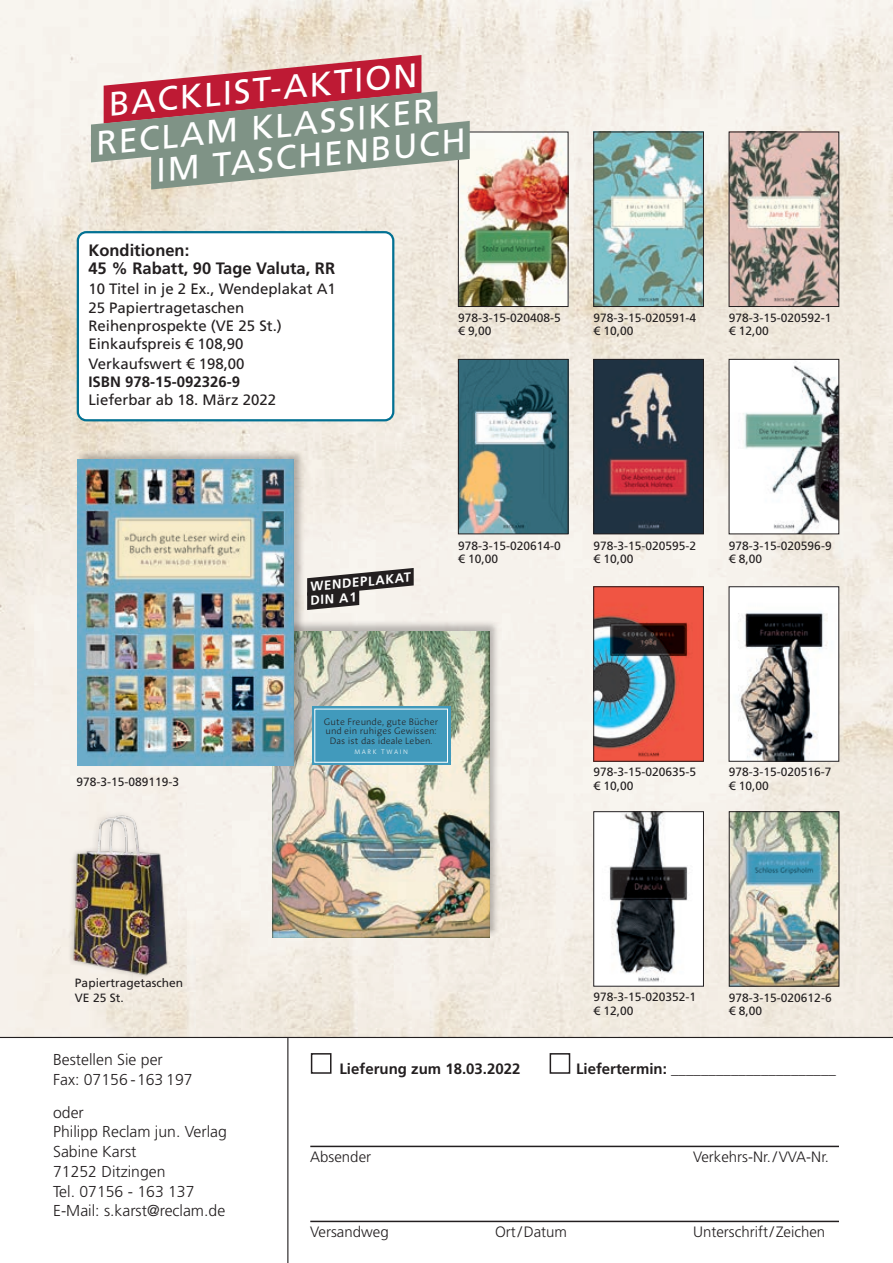
<style>
.page{position:relative;width:893px;height:1263px;background:#fff}
.page>*{position:absolute;margin:0;border:0;box-sizing:border-box;transform-origin:0 0}
.t1{font:33.6px/37.7px "Frutiger LT";color:#fff;text-align:center}
.t2{font:700 16.5px/18px "Frutiger LT";color:#231f20}
.t3{font:300 15.75px/19.8px "Frutiger";color:#231f20}
.t4{font:15px/18px "Frutiger LT";color:#231f20}
.t5{font:300 15px "Frutiger";color:#231f20}
.t6{font:700 15px "Frutiger";color:#231f20}
.t7{font:700 15px "Frutiger LT";color:#231f20}
.t8{font:700 13.05px/14.5px "Frutiger LT";color:#fff}
.t9{font:12px/13.5px "Frutiger LT";color:#231f20}
.t10{font:12px "Frutiger";color:#231f20}
.t11{font:300 9.45px/9.4px "Aroma LT";color:#231f20;text-align:center}
.t12{font:300 6.6px "Aroma LT";letter-spacing:.23em;color:#fff}
</style>
<div class="page">
<img style="left:0;top:1px;width:893px;height:1035px">
<div style="left:271px;top:620px;width:229px;height:318px;background:#231f20;opacity:.3"></div>
<img style="left:273px;top:631px;width:216px;height:306px">
<div style="left:312px;top:706px;width:138px;height:59px;background:#419abc"></div>
<div style="left:78px;top:232px;width:315px;height:188px;background:#fff;border-radius:9px"></div>
<div style="left:77px;top:231px;width:317px;height:190px;border:2px solid #027193;border-radius:9px"></div>
<div style="left:77px;top:449px;width:227px;height:317px;background:#231f20;opacity:.3"></div>
<img style="left:77px;top:460px;width:216px;height:305px">
<svg style="left:307px;top:568px;width:107px;height:42px"></svg>
<hr style="left:0;top:1037px;width:893px;height:1px;background:#231f20">
<hr style="left:287px;top:1038px;width:1px;height:225px;background:#231f20">
<hr style="left:310px;top:1146px;width:529px;height:1px;background:#231f20">
<hr style="left:310px;top:1221px;width:529px;height:1px;background:#231f20">
<div style="left:311px;top:1053px;width:20px;height:21px;border:2px solid #231f20"></div>
<div style="left:550px;top:1053px;width:20px;height:21px;border:2px solid #231f20"></div>
<img style="left:731px;top:589px;width:106px;height:170px">
<img style="left:596px;top:134px;width:106px;height:171px">
<div style="left:594px;top:132px;width:110px;height:175px;border:1px solid #231f20"></div>
<img style="left:460px;top:361px;width:106px;height:171px">
<div style="left:458px;top:359px;width:110px;height:175px;border:1px solid #231f20"></div>
<img style="left:596px;top:361px;width:106px;height:171px">
<div style="left:594px;top:359px;width:110px;height:175px;border:1px solid #231f20"></div>
<img style="left:731px;top:134px;width:106px;height:171px">
<div style="left:729px;top:132px;width:110px;height:175px;border:1px solid #231f20"></div>
<img style="left:731px;top:813px;width:106px;height:171px">
<div style="left:729px;top:811px;width:110px;height:175px;border:1px solid #231f20"></div>
<img style="left:731px;top:361px;width:106px;height:171px">
<div style="left:729px;top:359px;width:110px;height:175px;border:1px solid #231f20"></div>
<img style="left:596px;top:813px;width:106px;height:171px">
<div style="left:594px;top:811px;width:110px;height:175px;border:1px solid #231f20"></div>
<img style="left:595px;top:589px;width:107px;height:170px">
<div style="left:593px;top:587px;width:111px;height:174px;border:1px solid #231f20"></div>
<img style="left:460px;top:134px;width:106px;height:171px">
<div style="left:458px;top:132px;width:110px;height:175px;border:1px solid #231f20"></div>
<svg style="left:91px;top:55px;width:379px;height:134px"></svg>
<img style="left:2px;top:793px;width:234px;height:194px">
<h1 class="t1" style="left:89px;top:89px;width:340px;rotate:-6deg">BACKLIST-AKTION<br>RECLAM KLASSIKER</h1>
<h1 class="t1" style="left:154px;top:153px;width:312px;rotate:-6deg">IM TASCHENBUCH</h1>
<h2 class="t2" style="left:88px;top:242px;width:248px">Konditionen:<br>45 % Rabatt, 90 Tage Valuta, RR</h2>
<p class="t4" style="left:88px;top:280px;width:249px">10 Titel in je 2 Ex., Wendeplakat A1<br>25 Papiertragetaschen<br>Reihenprospekte (VE 25 St.)<br>Einkaufspreis € 108,90</p>
<p class="t4" style="left:88px;top:354px;width:158px">Verkaufswert € 198,00</p>
<p class="t7" style="left:88px;top:373px;width:153px">ISBN 978-15-092326-9</p>
<p class="t4" style="left:88px;top:390px;width:189px">Lieferbar ab 18. März 2022</p>
<p class="t9" style="left:458px;top:311px;width:104px">978-3-15-020408-5 € 9,00</p>
<p class="t9" style="left:594px;top:311px;width:104px">978-3-15-020591-4 € 10,00</p>
<p class="t9" style="left:729px;top:311px;width:104px">978-3-15-020592-1 € 12,00</p>
<p class="t10" style="left:77px;top:775px;width:104px">978-3-15-089119-3</p>
<p class="t9" style="left:75px;top:975px;width:110px;line-height:15px">Papiertragetaschen<br>VE 25 St.</p>
<h3 class="t3" style="left:53px;top:1050px;width:141px">Bestellen Sie per<br>Fax: 07156 - 163 197</h3>
<h3 class="t3" style="left:53px;top:1102px;width:175px">oder<br>Philipp Reclam jun. Verlag<br>Sabine Karst<br>71252 Ditzingen<br>Tel. 07156 - 163 137<br>E-Mail: s.karst@reclam.de</h3>
<p class="t8" style="left:308px;top:579px;width:104px;rotate:-5deg">WENDEPLAKAT<br>DIN A1</p>
<p class="t9" style="left:458px;top:539px;width:104px">978-3-15-020614-0 € 10,00</p>
<p class="t9" style="left:594px;top:539px;width:104px">978-3-15-020595-2 € 10,00</p>
<p class="t9" style="left:729px;top:539px;width:104px">978-3-15-020596-9 € 8,00</p>
<p class="t11" style="left:324px;top:716px;width:116px">Gute Freunde, gute Bücher und ein ruhiges Gewissen:<br>Das ist das ideale Leben.</p>
<p class="t12" style="left:354px;top:748px;width:55px">MARK TWAIN</p>
<p class="t9" style="left:594px;top:765px;width:104px">978-3-15-020635-5 € 10,00</p>
<p class="t9" style="left:729px;top:765px;width:104px">978-3-15-020516-7 € 10,00</p>
<p class="t9" style="left:594px;top:990px;width:104px">978-3-15-020352-1 € 12,00</p>
<p class="t9" style="left:729px;top:991px;width:104px">978-3-15-020612-6 € 8,00</p>
<p class="t6" style="left:339px;top:1060px;width:182px">Lieferung zum 18.03.2022</p>
<p class="t6" style="left:576px;top:1060px;width:262px">Liefertermin: ______________________</p>
<p class="t5" style="left:310px;top:1148px;width:62px">Absender</p>
<p class="t5" style="left:693px;top:1148px;width:138px">Verkehrs-Nr./VVA-Nr.</p>
<p class="t5" style="left:310px;top:1223px;width:80px">Versandweg</p>
<p class="t5" style="left:495px;top:1223px;width:74px">Ort/Datum</p>
<p class="t5" style="left:693px;top:1223px;width:134px">Unterschrift/ Zeichen</p>
</div>
